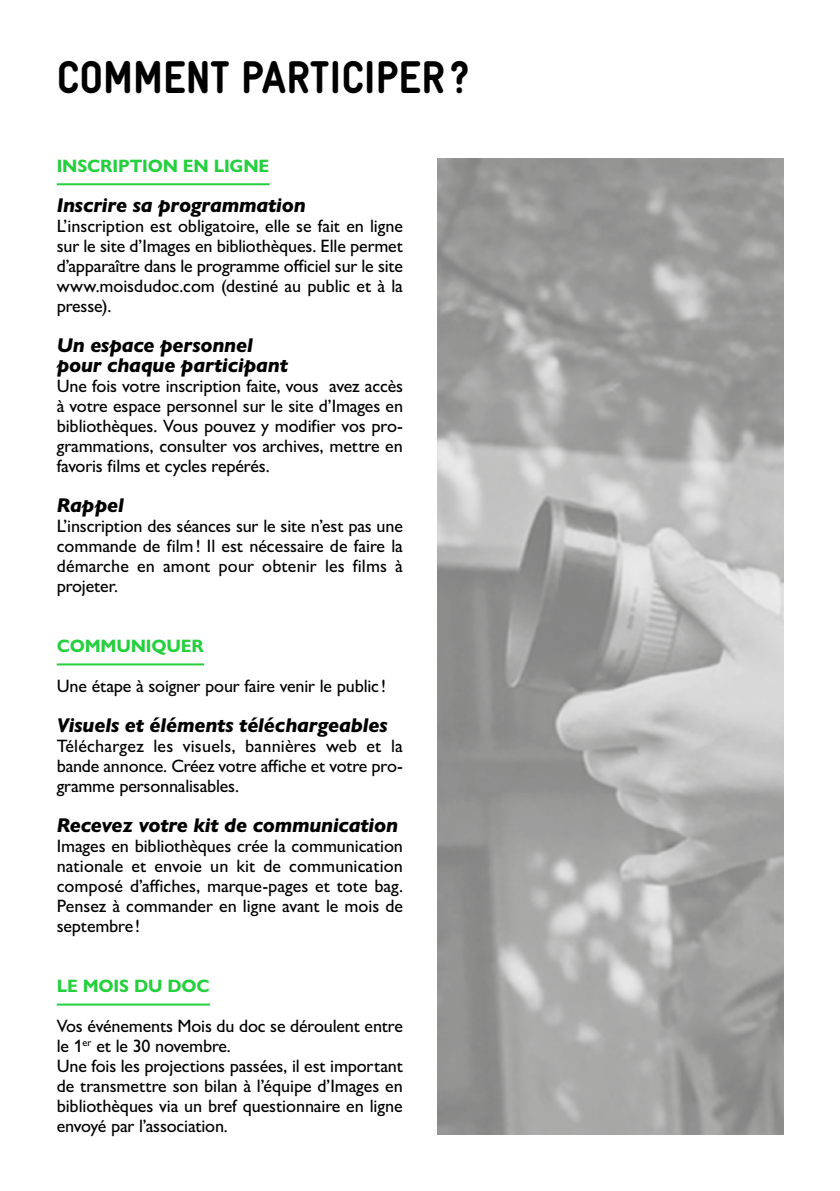
<style>
.page{position:relative;width:840px;height:1191px;background:#fff}
.page>*{position:absolute;margin:0;border:0;box-sizing:border-box;transform-origin:0 0}
.t1{font:900 46px "Gravur Condensed";color:#000}
.t2{font:italic 800 20px/20px "Gill Sans Nova";letter-spacing:-.01em;color:#000}
.t3{font:500 18px/20px "Gill Sans Nova";letter-spacing:-.01em;color:#000;text-align:justify}
.t4{font:700 18px "Gill Sans Nova";letter-spacing:-.01em;color:#25cf3e}
</style>
<div class="page">
<hr style="left:57px;top:183px;width:212px;height:2px;background:#25cf3e">
<hr style="left:57px;top:663px;width:147px;height:2px;background:#25cf3e">
<hr style="left:57px;top:1003px;width:153px;height:2px;background:#25cf3e">
<img style="left:437px;top:159px;width:345px;height:975px">
<h1 class="t1" style="left:57px;top:51px;width:414px">COMMENT PARTICIPER?</h1>
<p class="t4" style="left:57px;top:155px;width:214px">INSCRIPTION EN LIGNE</p>
<p class="t2" style="left:57px;top:195px;width:250px">Inscrire sa programmation</p>
<p class="t3" style="left:57px;top:216px;width:348px">L’inscription est obligatoire, elle se fait en ligne sur le site d’Images en bibliothèques. Elle permet d’apparaître dans le programme officiel sur le site www.moisdudoc.com (destiné au public et à la presse).</p>
<p class="t2" style="left:57px;top:335px;width:233px">Un espace personnel pour chaque participant</p>
<p class="t3" style="left:57px;top:376px;width:348px">Une fois votre inscription faite, vous avez accès à votre espace personnel sur le site d’Images en bibliothèques. Vous pouvez y modifier vos pro&shy;grammations, consulter vos archives, mettre en favoris films et cycles repérés.</p>
<p class="t2" style="left:57px;top:495px;width:69px">Rappel</p>
<p class="t3" style="left:57px;top:516px;width:347px">L’inscription des séances sur le site n’est pas une commande de film! Il est nécessaire de faire la démarche en amont pour obtenir les films à projeter.</p>
<p class="t4" style="left:57px;top:635px;width:149px">COMMUNIQUER</p>
<p class="t3" style="left:57px;top:676px;width:330px">Une étape à soigner pour faire venir le public!</p>
<p class="t2" style="left:57px;top:715px;width:332px">Visuels et éléments téléchargeables</p>
<p class="t3" style="left:57px;top:736px;width:347px">Téléchargez les visuels, bannières web et la bande annonce. Créez votre affiche et votre pro&shy;gramme personnalisables.</p>
<p class="t2" style="left:57px;top:815px;width:342px">Recevez votre kit de communication</p>
<p class="t3" style="left:57px;top:836px;width:348px">Images en bibliothèques crée la communication nationale et envoie un kit de communication composé d’affiches, marque-pages et tote bag.<br>Pensez à commander en ligne avant le mois de septembre!</p>
<p class="t4" style="left:57px;top:975px;width:154px">LE MOIS DU DOC</p>
<p class="t3" style="left:57px;top:1016px;width:347px;text-align:left">Vos événements Mois du doc se déroulent entre le 1<sup>er</sup> et le 30 novembre.<br>Une fois les projections passées, il est important de transmettre son bilan à l’équipe d’Images en bibliothèques via un bref questionnaire en ligne envoyé par l’association.</p>
</div>
